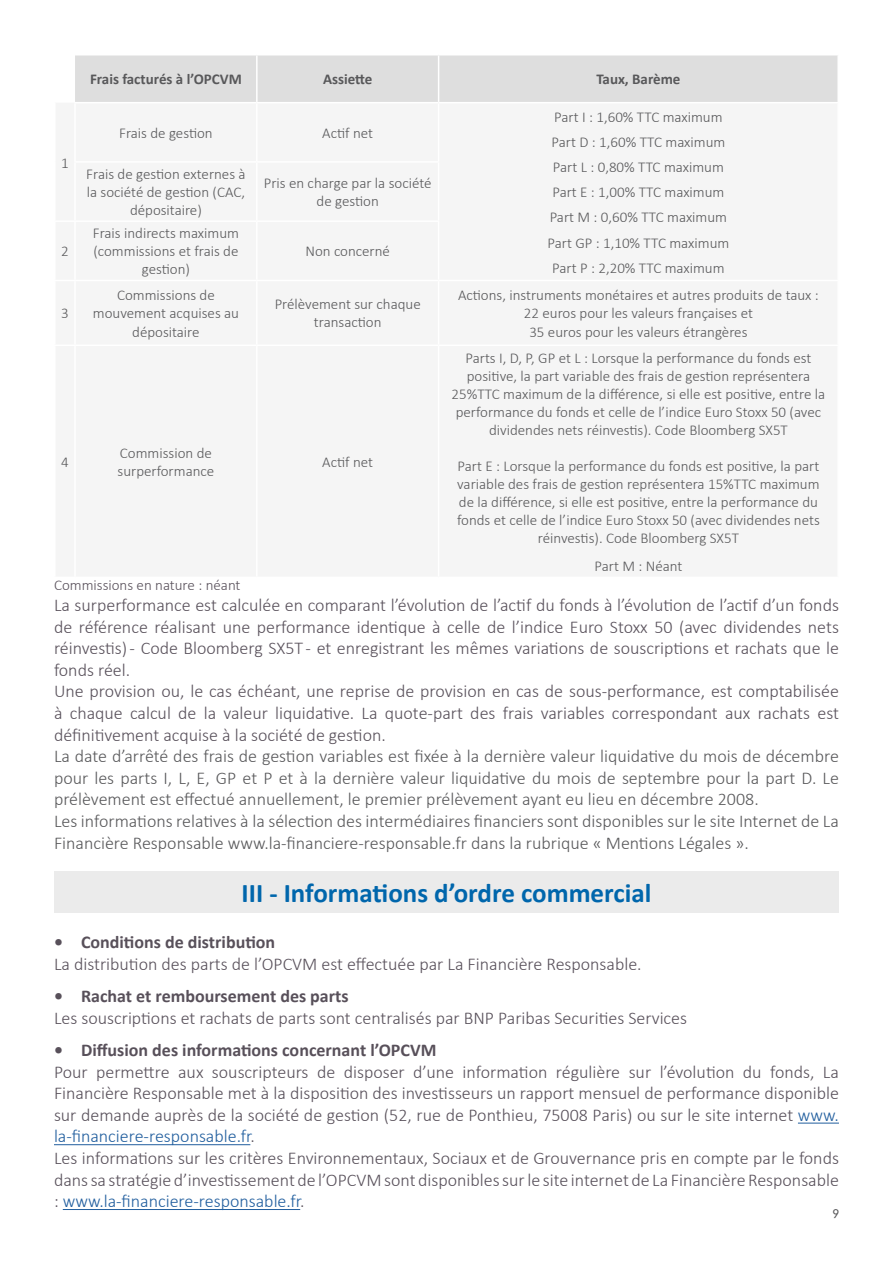
<style>
.page{position:relative;width:893px;height:1263px;background:#fff}
.page>*{position:absolute;margin:0;border:0;box-sizing:border-box;transform-origin:0 0}
.t1{font:700 27px "Calibri";color:#0066ac}
.t2{font:300 18px/21.6px "Calibri";color:#58505a}
.t3{font:300 18px/21.6px "Calibri";color:#58585a}
.t4{font:700 18px "Calibri";color:#58505a}
.t5{font:300 15px/18px "Calibri";color:#58585a;text-align:center}
.t6{font:700 15px "Calibri";color:#58585a}
.t7{font:300 15px "Calibri";color:#58505a}
.t8{font:300 12px "DIN Neuzeit Grotesk Std";color:#58585a}
.s1{color:#215e9e}
</style>
<div class="page">
<div style="left:75px;top:56px;width:762px;height:46px;background:#dedede"></div>
<hr style="left:256px;top:56px;width:2px;height:46px;background:#fff">
<hr style="left:438px;top:56px;width:1px;height:46px;background:#fff">
<div style="left:54px;top:871px;width:785px;height:42px;background:#ebebeb"></div>
<hr style="left:798px;top:1123px;width:41px;height:1px;background:#215e9e">
<hr style="left:54px;top:1144px;width:196px;height:1px;background:#215e9e">
<hr style="left:63px;top:1209px;width:237px;height:1px;background:#215e9e">
<p class="t5" style="left:61px;top:153px;width:9px">1</p>
<p class="t5" style="left:61px;top:242px;width:9px">2</p>
<p class="t5" style="left:61px;top:304px;width:9px">3</p>
<p class="t6" style="left:90px;top:70px;width:153px">Frais facturés à l’OPCVM</p>
<p class="t6" style="left:323px;top:70px;width:51px">Assiette</p>
<p class="t6" style="left:596px;top:70px;width:86px">Taux, Barème</p>
<p class="t5" style="left:119px;top:124px;width:95px">Frais de gestion</p>
<p class="t5" style="left:322px;top:124px;width:52px">Actif net</p>
<p class="t5" style="left:86px;top:165px;width:161px">Frais de gestion externes à la société de gestion (CAC, dépositaire)</p>
<p class="t5" style="left:264px;top:174px;width:169px">Pris en charge par la société de gestion</p>
<p class="t5" style="left:93px;top:224px;width:148px">Frais indirects maximum (commissions et frais de gestion)</p>
<p class="t5" style="left:305px;top:242px;width:86px">Non concerné</p>
<p class="t5" style="left:547px;top:104px;width:183px;line-height:25.2px">Part I : 1,60% TTC maximum<br>Part D : 1,60% TTC maximum<br>Part L : 0,80% TTC maximum<br>Part E : 1,00% TTC maximum<br>Part M : 0,60% TTC maximum<br>Part GP : 1,10% TTC maximum<br>Part P : 2,20% TTC maximum</p>
<p class="t5" style="left:93px;top:286px;width:148px">Commissions de mouvement acquises au dépositaire</p>
<p class="t5" style="left:275px;top:295px;width:148px">Prélèvement sur chaque transaction</p>
<p class="t5" style="left:458px;top:286px;width:362px">Actions, instruments monétaires et autres produits de taux :<br>22 euros pour les valeurs françaises et<br>35 euros pour les valeurs étrangères</p>
<p class="t5" style="left:452px;top:348px;width:375px">Parts I, D, P, GP et L : Lorsque la performance du fonds est positive, la part variable des frais de gestion représentera 25%TTC maximum de la différence, si elle est positive, entre la performance du fonds et celle de l’indice Euro Stoxx 50 (avec dividendes nets réinvestis). Code Bloomberg SX5T</p>
<p class="t5" style="left:457px;top:456px;width:364px">Part E : Lorsque la performance du fonds est positive, la part variable des frais de gestion représentera 15%TTC maximum de la différence, si elle est positive, entre la performance du fonds et celle de l’indice Euro Stoxx 50 (avec dividendes nets réinvestis). Code Bloomberg SX5T</p>
<p class="t5" style="left:594px;top:557px;width:89px">Part M : Néant</p>
<p class="t2" style="left:54px;top:594px;width:786px">La surperformance est calculée en comparant l’évolution de l’actif du fonds à l’évolution de l’actif d’un fonds de référence réalisant une performance identique à celle de l’indice Euro Stoxx 50 (avec dividendes nets réinvestis) - Code Bloomberg SX5T - et enregistrant les mêmes variations de souscriptions et rachats que le fonds réel.<br>Une provision ou, le cas échéant, une reprise de provision en cas de sous-performance, est comptabilisée à chaque calcul de la valeur liquidative. La quote-part des frais variables correspondant aux rachats est définitivement acquise à la société de gestion.</p>
<p class="t3" style="left:54px;top:745px;width:786px">La date d’arrêté des frais de gestion variables est fixée à la dernière valeur liquidative du mois de décembre pour les parts I, L, E, GP et P et à la dernière valeur liquidative du mois de septembre pour la part D. Le prélèvement est effectué annuellement, le premier prélèvement ayant eu lieu en décembre 2008.<br>Les informations relatives à la sélection des intermédiaires financiers sont disponibles sur le site Internet de La Financière Responsable www.la-financiere-responsable.fr dans la rubrique « Mentions Légales ».</p>
<h1 class="t1" style="left:242px;top:876px;width:411px">III - Informations d’ordre commercial</h1>
<p class="t4" style="left:54px;top:930px;width:223px">• Conditions de distribution</p>
<p class="t2" style="left:54px;top:953px;width:589px">La distribution des parts de l’OPCVM est effectuée par La Financière Responsable.</p>
<p class="t4" style="left:54px;top:984px;width:296px">• Rachat et remboursement des parts</p>
<p class="t2" style="left:54px;top:1007px;width:635px">Les souscriptions et rachats de parts sont centralisés par BNP Paribas Securities Services</p>
<p class="t4" style="left:54px;top:1038px;width:384px">• Diffusion des informations concernant l’OPCVM</p>
<p class="t2" style="left:54px;top:1061px;width:786px">Pour permettre aux souscripteurs de disposer d’une information régulière sur l’évolution du fonds, La Financière Responsable met à la disposition des investisseurs un rapport mensuel de performance disponible sur demande auprès de la société de gestion (52, rue de Ponthieu, 75008 Paris) ou sur le site internet <span class="s1">www. la-financiere-responsable.fr</span>.<br>Les informations sur les critères Environnementaux, Sociaux et de Grouvernance pris en compte par le fonds dans sa stratégie d’investissement de l’OPCVM sont disponibles sur le site internet de La Financière Responsable : <span class="s1">www.la-financiere-responsable.fr</span>.</p>
<p class="t8" style="left:833px;top:1206px;width:8px">9</p>
<p class="t5" style="left:61px;top:453px;width:9px">4</p>
<p class="t5" style="left:118px;top:444px;width:98px;text-align:left">Commission de surperformance</p>
<p class="t5" style="left:322px;top:453px;width:52px">Actif net</p>
<p class="t7" style="left:54px;top:575px;width:188px">Commissions en nature : néant</p>
</div>
